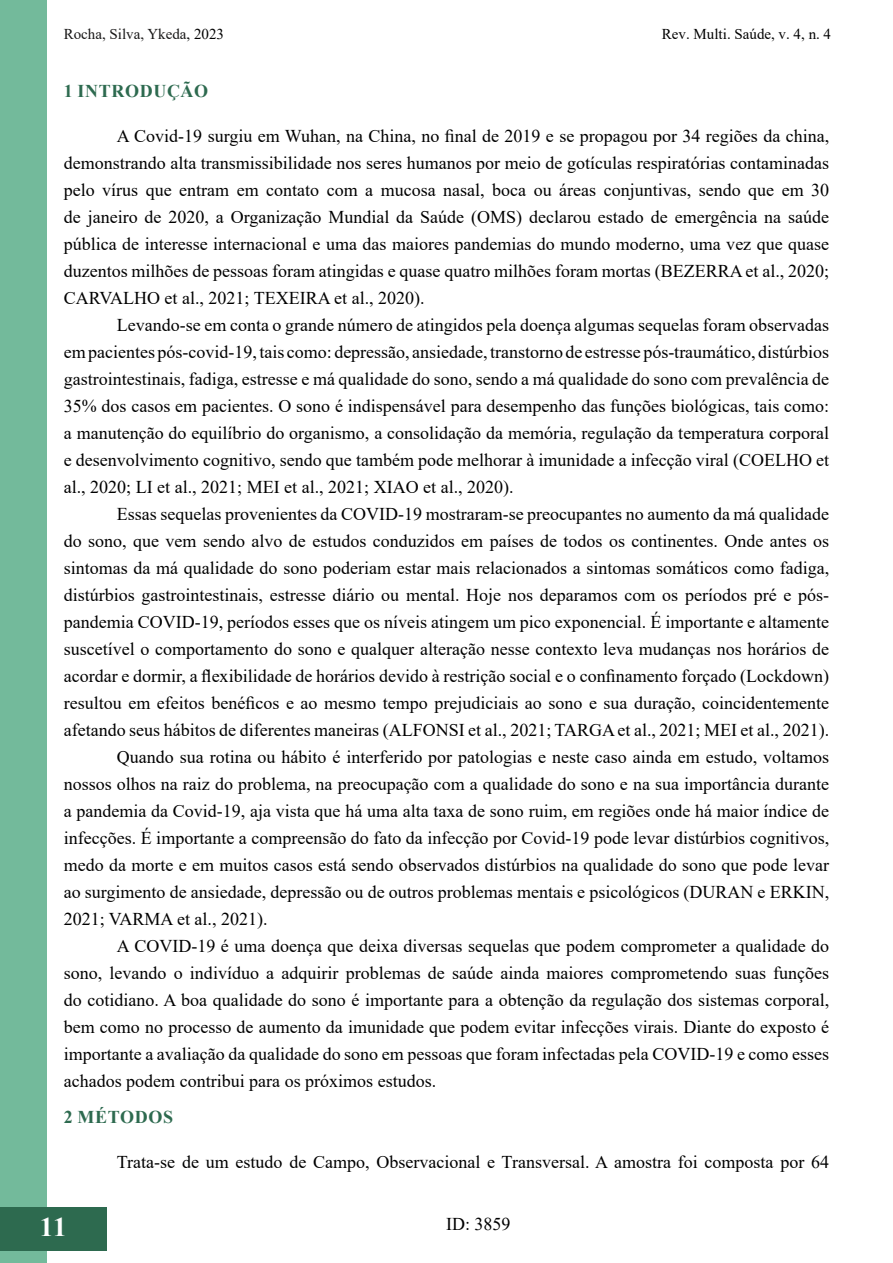
<style>
.page{position:relative;width:893px;height:1263px;background:#fff}
.page>*{position:absolute;margin:0;border:0;box-sizing:border-box;transform-origin:0 0}
.t1{font:700 27px "Times New Roman";color:#fff}
.t2{font:18px/27px "Times New Roman";color:#000;text-align:justify}
.t3{font:700 18px "Times New Roman";letter-spacing:.035em;color:#2d6a4f}
.t4{font:15px "Times New Roman";color:#000}
.t5{font:15px "Times New Roman";color:#181717}
.s1{color:#000}
</style>
<div class="page">
<div style="left:0;top:0;width:47px;height:1262px;background:#73ba9b"></div>
<hr style="left:892px;top:1207px;width:1px;height:43px;background:#2d6a4f">
<div style="left:0;top:1207px;width:106px;height:43px;background:#2d6a4f"></div>
<p class="t5" style="left:64px;top:24px;width:162px">Rocha, Silva, Ykeda<span class="s1">, 2023</span></p>
<p class="t4" style="left:662px;top:24px;width:171px">Rev. Multi. Saúde, v. 4, n. 4</p>
<p class="t3" style="left:64px;top:78px;width:146px">1 INTRODUÇÃO</p>
<p class="t2" style="left:64px;top:122px;width:767px;text-indent:53px">A Covid-19 surgiu em Wuhan, na China, no final de 2019 e se propagou por 34 regiões da china, demonstrando alta transmissibilidade nos seres humanos por meio de gotículas respiratórias contaminadas pelo vírus que entram em contato com a mucosa nasal, boca ou áreas conjuntivas, sendo que em 30 de janeiro de 2020, a Organização Mundial da Saúde (OMS) declarou estado de emergência na saúde pública de interesse internacional e uma das maiores pandemias do mundo moderno, uma vez que quase duzentos milhões de pessoas foram atingidas e quase quatro milhões foram mortas (BEZERRA et al., 2020; CARVALHO et al., 2021; TEXEIRA et al., 2020).</p>
<p class="t2" style="left:64px;top:311px;width:767px;text-indent:53px">Levando-se em conta o grande número de atingidos pela doença algumas sequelas foram observadas em pacientes pós-covid-19, tais como: depressão, ansiedade, transtorno de estresse pós-traumático, distúrbios gastrointestinais, fadiga, estresse e má qualidade do sono, sendo a má qualidade do sono com prevalência de 35% dos casos em pacientes. O sono é indispensável para desempenho das funções biológicas, tais como: a manutenção do equilíbrio do organismo, a consolidação da memória, regulação da temperatura corporal e desenvolvimento cognitivo, sendo que também pode melhorar à imunidade a infecção viral (COELHO et al., 2020; LI et al., 2021; MEI et al., 2021; XIAO et al., 2020).</p>
<p class="t2" style="left:117px;top:500px;width:714px">Essas sequelas provenientes da COVID-19 mostraram-se preocupantes no aumento da má qualidade</p>
<p class="t2" style="left:64px;top:527px;width:767px">do sono, que vem sendo alvo de estudos conduzidos em países de todos os continentes. Onde antes os</p>
<p class="t2" style="left:64px;top:554px;width:767px">sintomas da má qualidade do sono poderiam estar mais relacionados a sintomas somáticos como fadiga,</p>
<p class="t2" style="left:64px;top:581px;width:767px">distúrbios gastrointestinais, estresse diário ou mental. Hoje nos deparamos com os períodos pré e pós-</p>
<p class="t2" style="left:64px;top:608px;width:767px">pandemia COVID-19, períodos esses que os níveis atingem um pico exponencial. É importante e altamente</p>
<p class="t2" style="left:64px;top:635px;width:767px">suscetível o comportamento do sono e qualquer alteração nesse contexto leva mudanças nos horários de</p>
<p class="t2" style="left:64px;top:662px;width:767px">acordar e dormir, a flexibilidade de horários devido à restrição social e o confinamento forçado (Lockdown)</p>
<p class="t2" style="left:64px;top:689px;width:767px">resultou em efeitos benéficos e ao mesmo tempo prejudiciais ao sono e sua duração, coincidentemente</p>
<p class="t2" style="left:64px;top:716px;width:767px">afetando seus hábitos de diferentes maneiras (ALFONSI et al., 2021; TARGA et al., 2021; MEI et al., 2021).</p>
<p class="t2" style="left:117px;top:743px;width:714px">Quando sua rotina ou hábito é interferido por patologias e neste caso ainda em estudo, voltamos</p>
<p class="t2" style="left:64px;top:770px;width:767px">nossos olhos na raiz do problema, na preocupação com a qualidade do sono e na sua importância durante</p>
<p class="t2" style="left:64px;top:797px;width:767px">a pandemia da Covid-19, aja vista que há uma alta taxa de sono ruim, em regiões onde há maior índice de</p>
<p class="t2" style="left:64px;top:824px;width:767px">infecções. É importante a compreensão do fato da infecção por Covid-19 pode levar distúrbios cognitivos,</p>
<p class="t2" style="left:64px;top:851px;width:767px">medo da morte e em muitos casos está sendo observados distúrbios na qualidade do sono que pode levar</p>
<p class="t2" style="left:64px;top:878px;width:767px">ao surgimento de ansiedade, depressão ou de outros problemas mentais e psicológicos (DURAN e ERKIN,</p>
<p class="t2" style="left:64px;top:905px;width:205px">2021; VARMA et al., 2021).</p>
<p class="t2" style="left:117px;top:932px;width:714px">A COVID-19 é uma doença que deixa diversas sequelas que podem comprometer a qualidade do</p>
<p class="t2" style="left:64px;top:959px;width:767px">sono, levando o indivíduo a adquirir problemas de saúde ainda maiores comprometendo suas funções</p>
<p class="t2" style="left:64px;top:986px;width:767px">do cotidiano. A boa qualidade do sono é importante para a obtenção da regulação dos sistemas corporal,</p>
<p class="t2" style="left:64px;top:1013px;width:767px">bem como no processo de aumento da imunidade que podem evitar infecções virais. Diante do exposto é</p>
<p class="t2" style="left:64px;top:1040px;width:767px">importante a avaliação da qualidade do sono em pessoas que foram infectadas pela COVID-19 e como esses</p>
<p class="t2" style="left:64px;top:1067px;width:374px">achados podem contribui para os próximos estudos.</p>
<p class="t3" style="left:64px;top:1104px;width:111px">2 MÉTODOS</p>
<p class="t2" style="left:117px;top:1148px;width:714px">Trata-se de um estudo de Campo, Observacional e Transversal. A amostra foi composta por 64</p>
<h1 class="t1" style="left:40px;top:1207px;width:28px">11</h1>
<p class="t2" style="left:446px;top:1210px;width:66px">ID: 3859</p>
</div>
